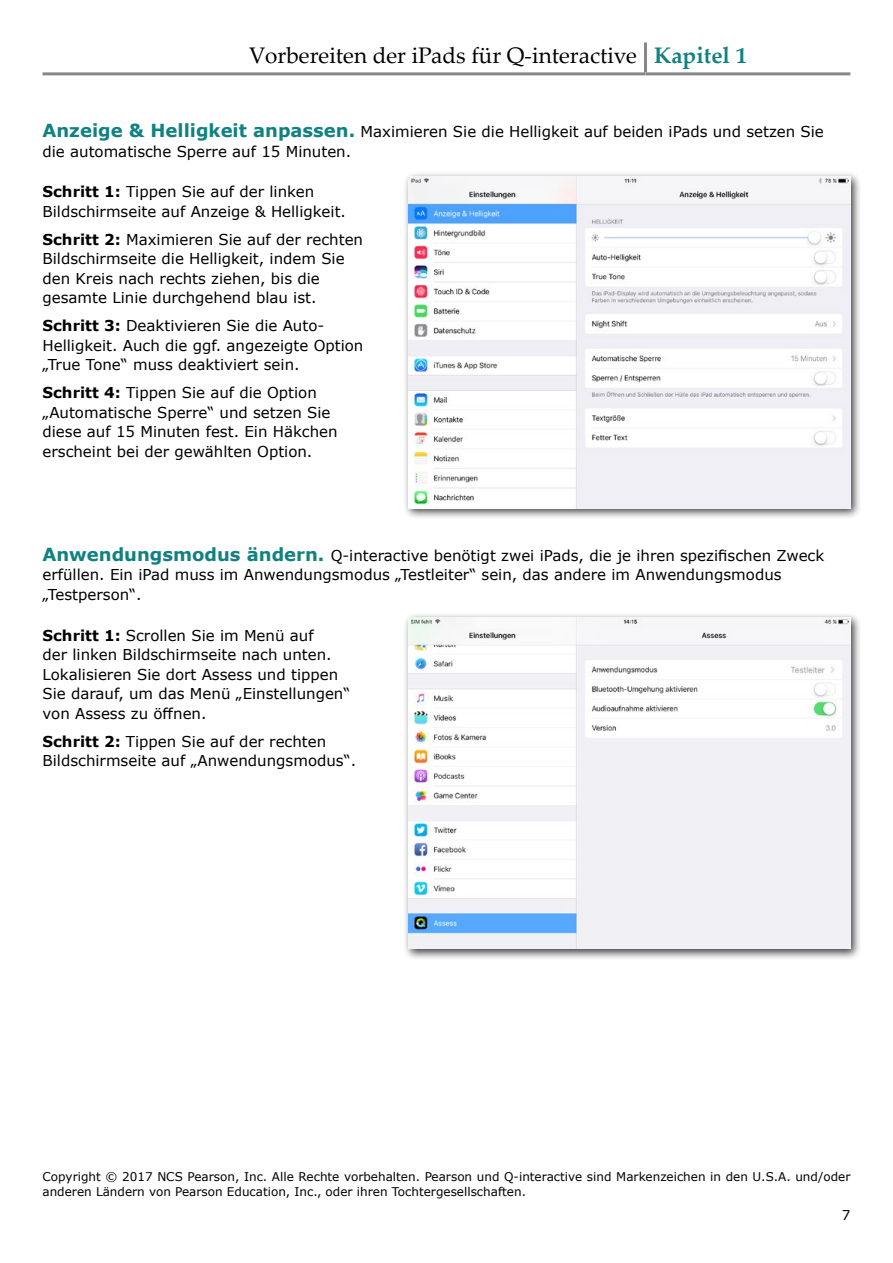
<style>
.page{position:relative;width:893px;height:1263px;background:#fff}
.page>*{position:absolute;margin:0;border:0;box-sizing:border-box;transform-origin:0 0}
.t1{font:22.5px "Palatino Linotype";color:#000}
.t2{font:15px/19.5px "Verdana";color:#000}
.t3{font:13.5px "Verdana";color:#000}
.t4{font:12px/15px "Verdana";color:#000}
.s1{font-weight:700;color:#128181}
.s2{font-weight:700;font-size:18px;color:#128181}
.s3{font-weight:700}
</style>
<div class="page">
<hr style="left:644px;top:43px;width:3px;height:29px;background:#878787">
<hr style="left:43px;top:72px;width:602px;height:3px;background:#878787">
<hr style="left:645px;top:72px;width:205px;height:3px;background:#878787">
<div style="left:403px;top:172px;width:459px;height:348px;background:#000;opacity:.75"></div>
<img style="left:408px;top:176px;width:442px;height:332px">
<div style="left:403px;top:612px;width:459px;height:348px;background:#000;opacity:.75"></div>
<img style="left:408px;top:617px;width:442px;height:332px">
<h1 class="t1" style="left:249px;top:40px;width:499px">Vorbereiten der iPads für Q-interactive <span class="s1">Kapitel 1</span></h1>
<p class="t2" style="left:43px;top:122px;width:783px"><span class="s2">Anzeige &amp; Helligkeit anpassen.</span> Maximieren Sie die Helligkeit auf beiden iPads und setzen Sie die automatische Sperre auf 15 Minuten.</p>
<p class="t2" style="left:43px;top:182px;width:305px"><span class="s3">Schritt 1:</span> Tippen Sie auf der linken<br>Bildschirmseite auf Anzeige &amp; Helligkeit.</p>
<p class="t2" style="left:43px;top:229px;width:322px"><span class="s3">Schritt 2:</span> Maximieren Sie auf der rechten Bildschirmseite die Helligkeit, indem Sie den Kreis nach rechts ziehen, bis die gesamte Linie durchgehend blau ist.</p>
<p class="t2" style="left:43px;top:316px;width:322px"><span class="s3">Schritt 3:</span> Deaktivieren Sie die Auto-<br>Helligkeit. Auch die ggf. angezeigte Option „True Tone“ muss deaktiviert sein.</p>
<p class="t2" style="left:43px;top:383px;width:297px"><span class="s3">Schritt 4:</span> Tippen Sie auf die Option „Automatische Sperre“ und setzen Sie diese auf 15 Minuten fest. Ein Häkchen erscheint bei der gewählten Option.</p>
<p class="t2" style="left:43px;top:546px;width:783px"><span class="s2">Anwendungsmodus ändern.</span> Q-interactive benötigt zwei iPads, die je ihren spezifischen Zweck erfüllen. Ein iPad muss im Anwendungsmodus „Testleiter“ sein, das andere im Anwendungsmodus „Testperson“.</p>
<p class="t2" style="left:43px;top:625px;width:309px"><span class="s3">Schritt 1:</span> Scrollen Sie im Menü auf<br>der linken Bildschirmseite nach unten.<br>Lokalisieren Sie dort Assess und tippen Sie darauf, um das Menü „Einstellungen“ von Assess zu öffnen.</p>
<p class="t2" style="left:43px;top:731px;width:315px"><span class="s3">Schritt 2:</span> Tippen Sie auf der rechten<br>Bildschirmseite auf „Anwendungsmodus“.</p>
<p class="t4" style="left:43px;top:1169px;width:809px">Copyright © 2017 NCS Pearson, Inc. Alle Rechte vorbehalten. Pearson und Q-interactive sind Markenzeichen in den U.S.A. und/oder anderen Ländern von Pearson Education, Inc., oder ihren Tochtergesellschaften.</p>
<p class="t3" style="left:842px;top:1206px;width:10px">7</p>
</div>
